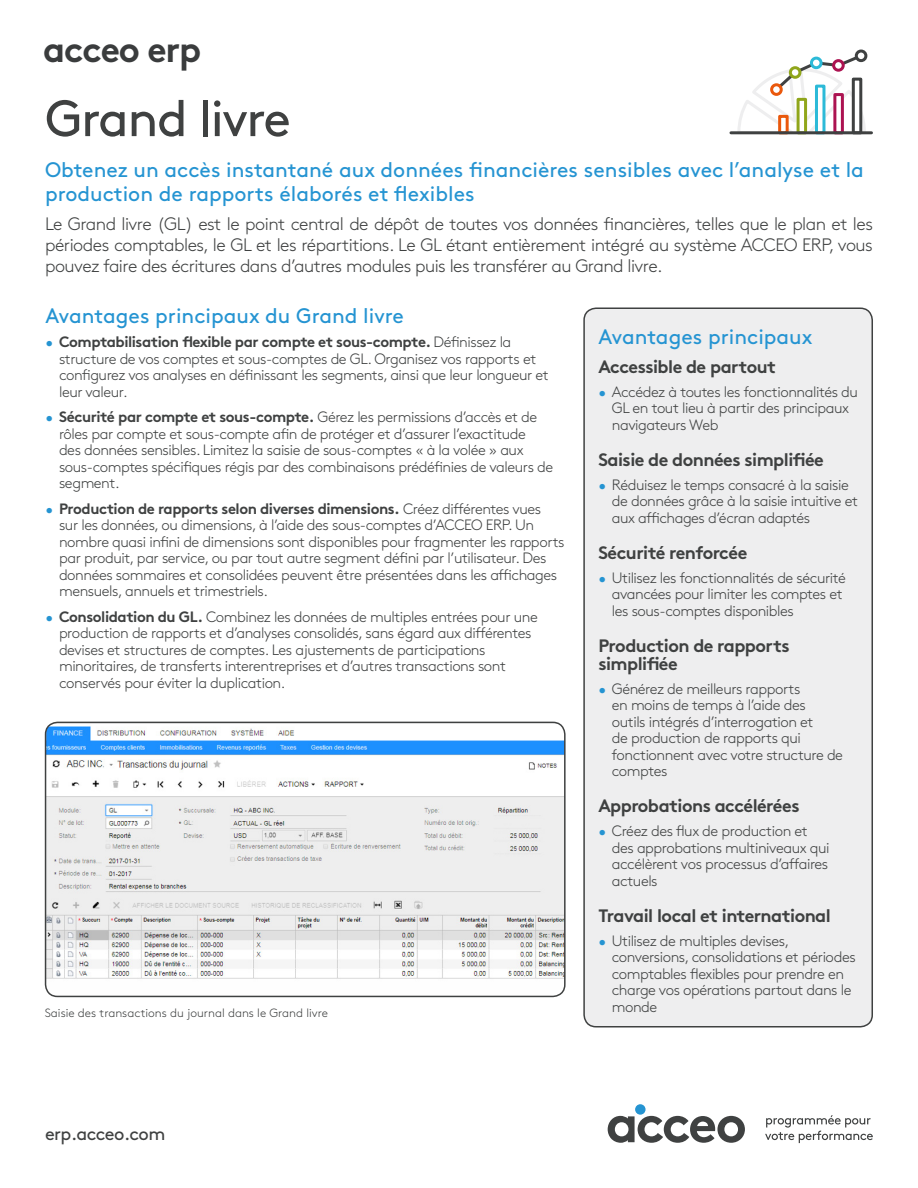
<style>
.page{position:relative;width:918px;height:1188px;background:#fff}
.page>*{position:absolute;margin:0;border:0;box-sizing:border-box;transform-origin:0 0}
.t1{font:51px "Brown";letter-spacing:-.03em;color:#3f4141}
.t2{font:700 35.85px "Brown";letter-spacing:-.03em;color:#3a3c3d}
.t3{font:21px/24px "Brown";color:#2594d2}
.t4{font:300 18px/21px "Brown";letter-spacing:-.03em;color:#3f4141;text-align:justify}
.t5{font:700 18px/18px "Brown";letter-spacing:-.03em;color:#3f4141}
.t6{font:18px "Brown";letter-spacing:-.03em;color:#3f4141}
.t7{font:300 15px/16.5px "Brown";letter-spacing:-.03em;color:#3f4141}
.t8{font:300 12px "Brown";color:#3f4141}
.s1{color:#2594d2}
.s2{font-weight:700}
</style>
<div class="page">
<svg style="left:608px;top:1116px;width:137px;height:27px"></svg>
<div style="left:635px;top:1104px;width:11px;height:11px;background:#2594d2;border-radius:50%"></div>
<svg style="left:765px;top:1115px;width:108px;height:28px"></svg>
<div style="left:584px;top:308px;width:288px;height:719px;background:#eeeeef;border-radius:12px"></div>
<div style="left:583px;top:308px;width:290px;height:720px;border:2px solid #3f4141;border-radius:12px"></div>
<svg style="left:736px;top:52px;width:131px;height:83px"></svg>
<svg style="left:852px;top:78px;width:10px;height:53px"></svg>
<div style="left:833px;top:93px;width:11px;height:41px;background:#fff;border:3px solid #ac1351"></div>
<svg style="left:815px;top:85px;width:10px;height:46px"></svg>
<svg style="left:797px;top:98px;width:10px;height:33px"></svg>
<div style="left:778px;top:115px;width:11px;height:19px;background:#fff;border:3px solid #ea580c"></div>
<div style="left:834px;top:61px;width:9px;height:9px;background:#fff;border-radius:50%"></div>
<div style="left:832px;top:59px;width:13px;height:13px;border:3px solid #ac1351;border-radius:50%"></div>
<div style="left:856px;top:51px;width:10px;height:10px;background:#fff;border-radius:50%"></div>
<div style="left:855px;top:50px;width:12px;height:12px;border:3px solid #3f4141;border-radius:50%"></div>
<div style="left:772px;top:85px;width:9px;height:9px;background:#fff;border-radius:50%"></div>
<div style="left:770px;top:83px;width:13px;height:13px;border:3px solid #ea580c;border-radius:50%"></div>
<div style="left:790px;top:68px;width:10px;height:9px;background:#fff;border-radius:50%"></div>
<div style="left:789px;top:66px;width:12px;height:13px;border:3px solid #90a61b;border-radius:50%"></div>
<div style="left:811px;top:58px;width:10px;height:10px;background:#fff;border-radius:50%"></div>
<div style="left:810px;top:57px;width:13px;height:12px;border:3px solid #2cbad8;border-radius:50%"></div>
<hr style="left:731px;top:131px;width:141px;height:3px;background:#3f4141">
<img style="left:46px;top:722px;width:518px;height:274px">
<div style="left:45px;top:722px;width:521px;height:275px;border:2px solid #3f4141;border-radius:12px"></div>
<h2 class="t2" style="left:43px;top:21px;width:160px">acceo erp</h2>
<h1 class="t1" style="left:45px;top:80px;width:248px">Grand livre</h1>
<h3 class="t3" style="left:45px;top:156px;width:820px">Obtenez un accès instantané aux données financières sensibles avec l’analyse et la production de rapports élaborés et flexibles</h3>
<p class="t4" style="left:45px;top:212px;width:829px">Le Grand livre (GL) est le point central de dépôt de toutes vos données financières, telles que le plan et les périodes comptables, le GL et les répartitions. Le GL étant entièrement intégré au système ACCEO ERP, vous pouvez faire des écritures dans d’autres modules puis les transférer au Grand livre.</p>
<h3 class="t3" style="left:46px;top:302px;width:360px">Avantages principaux du Grand livre</h3>
<p class="t7" style="left:59px;top:333px;width:491px;text-indent:-14px"><span class="s1">•</span> <span class="s2">Comptabilisation flexible par compte et sous-compte.</span> Définissez la structure de vos comptes et sous-comptes de GL. Organisez vos rapports et configurez vos analyses en définissant les segments, ainsi que leur longueur et leur valeur.</p>
<p class="t7" style="left:59px;top:408px;width:496px;text-indent:-14px"><span class="s1">•</span> <span class="s2">Sécurité par compte et sous-compte.</span> Gérez les permissions d’accès et de rôles par compte et sous-compte afin de protéger et d’assurer l’exactitude<br>des données sensibles. Limitez la saisie de sous-comptes « à la volée » aux sous-comptes spécifiques régis par des combinaisons prédéfinies de valeurs de segment.</p>
<p class="t7" style="left:59px;top:499px;width:507px;text-indent:-14px"><span class="s1">•</span> <span class="s2">Production de rapports selon diverses dimensions.</span> Créez différentes vues<br>sur les données, ou dimensions, à l’aide des sous-comptes d’ACCEO ERP. Un nombre quasi infini de dimensions sont disponibles pour fragmenter les rapports par produit, par service, ou par tout autre segment défini par l’utilisateur. Des données sommaires et consolidées peuvent être présentées dans les affichages mensuels, annuels et trimestriels.</p>
<p class="t7" style="left:59px;top:607px;width:480px;text-indent:-14px"><span class="s1">•</span> <span class="s2">Consolidation du GL.</span> Combinez les données de multiples entrées pour une production de rapports et d’analyses consolidés, sans égard aux différentes devises et structures de comptes. Les ajustements de participations minoritaires, de transferts interentreprises et d’autres transactions sont conservés pour éviter la duplication.</p>
<p class="t8" style="left:45px;top:1004px;width:285px">Saisie des transactions du journal dans le Grand livre</p>
<h3 class="t3" style="left:598px;top:323px;width:216px">Avantages principaux</h3>
<p class="t5" style="left:598px;top:356px;width:179px">Accessible de partout</p>
<p class="t7" style="left:612px;top:382px;width:248px;text-indent:-14px"><span class="s1">•</span> Accédez à toutes les fonctionnalités du<br>GL en tout lieu à partir des principaux navigateurs Web</p>
<p class="t5" style="left:598px;top:449px;width:227px">Saisie de données simplifiée</p>
<p class="t7" style="left:612px;top:475px;width:248px;text-indent:-14px"><span class="s1">•</span> Réduisez le temps consacré à la saisie de données grâce à la saisie intuitive et aux affichages d’écran adaptés</p>
<p class="t5" style="left:598px;top:542px;width:151px">Sécurité renforcée</p>
<p class="t7" style="left:612px;top:568px;width:236px;text-indent:-14px"><span class="s1">•</span> Utilisez les fonctionnalités de sécurité avancées pour limiter les comptes et les sous-comptes disponibles</p>
<p class="t5" style="left:598px;top:635px;width:193px">Production de rapports simplifiée</p>
<p class="t7" style="left:612px;top:679px;width:233px;text-indent:-14px"><span class="s1">•</span> Générez de meilleurs rapports<br>en moins de temps à l’aide des outils intégrés d’interrogation et<br>de production de rapports qui fonctionnent avec votre structure de comptes</p>
<p class="t5" style="left:598px;top:795px;width:203px">Approbations accélérées</p>
<p class="t7" style="left:612px;top:822px;width:219px;text-indent:-14px"><span class="s1">•</span> Créez des flux de production et des approbations multiniveaux qui accélèrent vos processus d’affaires actuels</p>
<p class="t5" style="left:598px;top:905px;width:234px">Travail local et international</p>
<p class="t7" style="left:612px;top:931px;width:245px;text-indent:-14px"><span class="s1">•</span> Utilisez de multiples devises, conversions, consolidations et périodes comptables flexibles pour prendre en charge vos opérations partout dans le monde</p>
<p class="t6" style="left:45px;top:1120px;width:122px">erp.acceo.com</p>
</div>
